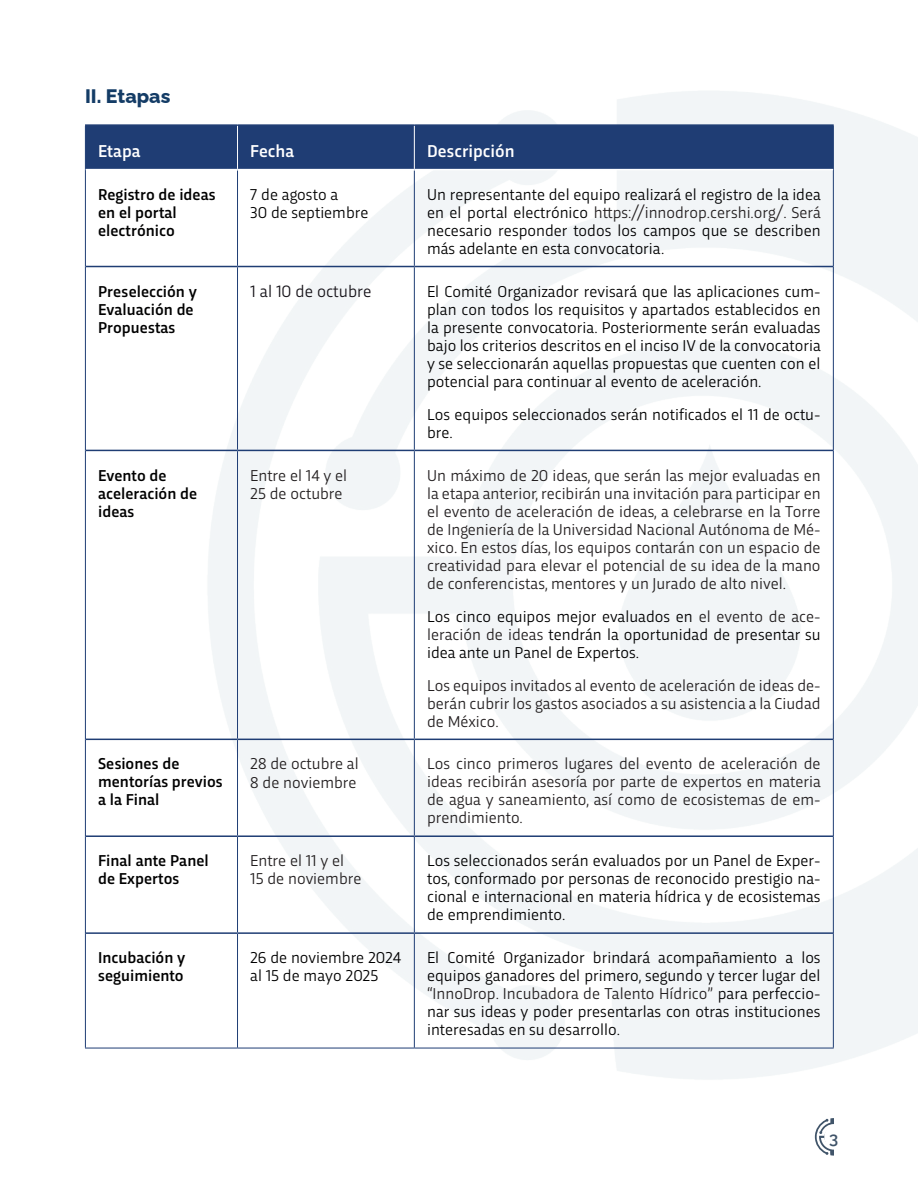
<style>
.page{position:relative;width:918px;height:1188px;background:#fff}
.page>*{position:absolute;margin:0;border:0;box-sizing:border-box;transform-origin:0 0}
.t1{font:800 19.5px "Raleway";color:#143c66}
.t2{font:500 18px "Trasandina";color:#fff}
.t3{font:17.25px "Trasandina";color:#161319}
.t4{font:600 16.65px "Raleway";color:#405469}
.t5{font:16.5px/18px "Trasandina";color:#000001;text-align:justify}
.t6{font:16.5px/18px "Trasandina";color:#231f20}
.t7{font:500 16.5px/18px "Trasandina";color:#000001}
.s1{color:#231f20}
</style>
<div class="page">
<svg style="left:815px;top:1118px;width:19px;height:38px"></svg>
<div style="left:824px;top:1124px;width:26px;height:25px;background:#fff;border-radius:50%"></div>
<div style="left:86px;top:126px;width:747px;height:43px;background:#1f3d74"></div>
<hr style="left:85px;top:170px;width:1px;height:97px;background:#1f3d74">
<hr style="left:237px;top:170px;width:1px;height:96px;background:#1f3d74">
<hr style="left:414px;top:170px;width:1px;height:96px;background:#1f3d74">
<hr style="left:833px;top:170px;width:1px;height:97px;background:#1f3d74">
<hr style="left:85px;top:267px;width:1px;height:183px;background:#1f3d74">
<hr style="left:237px;top:267px;width:1px;height:183px;background:#1f3d74">
<hr style="left:414px;top:267px;width:1px;height:183px;background:#1f3d74">
<hr style="left:833px;top:267px;width:1px;height:183px;background:#1f3d74">
<hr style="left:85px;top:450px;width:1px;height:289px;background:#1f3d74">
<hr style="left:237px;top:451px;width:1px;height:288px;background:#1f3d74">
<hr style="left:414px;top:451px;width:1px;height:288px;background:#1f3d74">
<hr style="left:833px;top:450px;width:1px;height:289px;background:#1f3d74">
<hr style="left:85px;top:739px;width:1px;height:97px;background:#1f3d74">
<hr style="left:237px;top:740px;width:1px;height:95px;background:#1f3d74">
<hr style="left:414px;top:740px;width:1px;height:95px;background:#1f3d74">
<hr style="left:833px;top:739px;width:1px;height:97px;background:#1f3d74">
<hr style="left:85px;top:836px;width:1px;height:97px;background:#1f3d74">
<hr style="left:237px;top:837px;width:1px;height:95px;background:#1f3d74">
<hr style="left:414px;top:837px;width:1px;height:95px;background:#1f3d74">
<hr style="left:833px;top:836px;width:1px;height:97px;background:#1f3d74">
<hr style="left:85px;top:933px;width:1px;height:115px;background:#1f3d74">
<hr style="left:237px;top:934px;width:1px;height:114px;background:#1f3d74">
<hr style="left:414px;top:934px;width:1px;height:114px;background:#1f3d74">
<hr style="left:833px;top:933px;width:1px;height:115px;background:#1f3d74">
<hr style="left:85px;top:1048px;width:153px;height:1px;background:#1f3d74">
<hr style="left:238px;top:1048px;width:176px;height:1px;background:#1f3d74">
<hr style="left:414px;top:1048px;width:420px;height:1px;background:#1f3d74">
<hr style="left:86px;top:266px;width:152px;height:1px;background:#1f3d74">
<hr style="left:238px;top:266px;width:176px;height:1px;background:#1f3d74">
<hr style="left:414px;top:266px;width:419px;height:1px;background:#1f3d74">
<hr style="left:86px;top:450px;width:152px;height:1px;background:#1f3d74">
<hr style="left:238px;top:450px;width:176px;height:1px;background:#1f3d74">
<hr style="left:414px;top:450px;width:419px;height:1px;background:#1f3d74">
<hr style="left:86px;top:739px;width:152px;height:1px;background:#1f3d74">
<hr style="left:238px;top:739px;width:176px;height:1px;background:#1f3d74">
<hr style="left:414px;top:739px;width:419px;height:1px;background:#1f3d74">
<hr style="left:86px;top:835px;width:152px;height:2px;background:#1f3d74">
<hr style="left:238px;top:835px;width:176px;height:2px;background:#1f3d74">
<hr style="left:414px;top:835px;width:419px;height:2px;background:#1f3d74">
<hr style="left:86px;top:932px;width:152px;height:2px;background:#1f3d74">
<hr style="left:238px;top:932px;width:176px;height:2px;background:#1f3d74">
<hr style="left:414px;top:932px;width:419px;height:2px;background:#1f3d74">
<hr style="left:85px;top:126px;width:1px;height:44px;background:#1f3d74">
<hr style="left:85px;top:124px;width:153px;height:2px;background:#1f3d74">
<hr style="left:238px;top:124px;width:176px;height:2px;background:#1f3d74">
<hr style="left:414px;top:124px;width:420px;height:2px;background:#1f3d74">
<hr style="left:833px;top:126px;width:1px;height:44px;background:#1f3d74">
<hr style="left:237px;top:126px;width:1px;height:43px;background:#fff">
<hr style="left:414px;top:126px;width:1px;height:43px;background:#fff">
<p class="t1" style="left:85px;top:81px;width:87px">II. Etapas</p>
<p class="t2" style="left:98px;top:137px;width:44px">Etapa</p>
<p class="t2" style="left:250px;top:137px;width:45px">Fecha</p>
<p class="t2" style="left:427px;top:137px;width:89px">Descripción</p>
<p class="t7" style="left:98px;top:184px;width:119px">Registro de ideas en el portal electrónico</p>
<p class="t5" style="left:250px;top:184px;width:120px">7 de agosto a<br>30 de septiembre</p>
<p class="t5" style="left:427px;top:184px;width:395px">Un representante del equipo realizará el registro de la idea en el portal electrónico <span class="s1">https://innodrop.cershi.org/. Será </span>necesario responder todos los campos que se describen más adelante en esta convocatoria.</p>
<p class="t7" style="left:98px;top:281px;width:100px">Preselección y<br>Evaluación de<br>Propuestas</p>
<p class="t3" style="left:250px;top:279px;width:123px">1 al 10 de octubre</p>
<p class="t5" style="left:427px;top:281px;width:395px">El Comité Organizador revisará que las aplicaciones cum&shy;plan con todos los requisitos y apartados establecidos en la presente convocatoria. Posteriormente serán evaluadas bajo los criterios descritos en el inciso IV de la convocatoria y se seleccionarán aquellas propuestas que cuenten con el potencial para continuar al evento de aceleración.</p>
<p class="t5" style="left:427px;top:404px;width:395px">Los equipos seleccionados serán notificados el 11 de octu&shy;bre.</p>
<p class="t7" style="left:98px;top:465px;width:101px">Evento de aceleración de ideas</p>
<p class="t6" style="left:250px;top:465px;width:98px">Entre el 14 y el<br>25 de octubre</p>
<p class="t6" style="left:427px;top:465px;width:395px;text-align:justify">Un máximo de 20 ideas, que serán las mejor evaluadas en la etapa anterior, recibirán una invitación para participar en el evento de aceleración de ideas, a celebrarse en la Torre de Ingeniería de la Universidad Nacional Autónoma de Mé&shy;xico. En estos días, los equipos contarán con un espacio de creatividad para elevar el potencial de su idea de la mano de conferencistas, mentores y un Jurado de alto nivel.</p>
<p class="t5" style="left:427px;top:606px;width:395px">Los cinco equipos mejor evaluados en <span class="s1">el evento de ace&shy;leración de ideas</span> tendrán la oportunidad de presentar su idea ante un Panel de Expertos.</p>
<p class="t6" style="left:427px;top:675px;width:395px;text-align:justify">Los equipos invitados al evento de aceleración de ideas de&shy;berán cubrir los gastos asociados a su asistencia a la Ciudad de México.</p>
<p class="t7" style="left:98px;top:754px;width:126px">Sesiones de mentorías previos a la Final</p>
<p class="t6" style="left:250px;top:754px;width:110px">28 de octubre al<br>8 de noviembre</p>
<p class="t6" style="left:427px;top:754px;width:395px;text-align:justify">Los cinco primeros lugares del evento de aceleración de ideas recibirán asesoría por parte de expertos en materia de agua y saneamiento, así como de ecosistemas de em&shy;prendimiento.</p>
<p class="t7" style="left:98px;top:851px;width:112px">Final ante Panel de Expertos</p>
<p class="t6" style="left:250px;top:851px;width:113px">Entre el 11 y el<br>15 de noviembre</p>
<p class="t5" style="left:427px;top:851px;width:395px">Los seleccionados serán evaluados por un Panel de Exper&shy;tos, conformado por personas de reconocido prestigio na&shy;cional e internacional en materia hídrica y de ecosistemas de emprendimiento.</p>
<p class="t7" style="left:98px;top:947px;width:89px">Incubación y seguimiento</p>
<p class="t5" style="left:250px;top:948px;width:153px">26 de noviembre 2024 al 15 de mayo 2025</p>
<p class="t5" style="left:427px;top:948px;width:395px">El Comité Organizador brindará acompañamiento a los equipos ganadores del primero, segundo y tercer lugar del <span class="s1">“InnoDrop. Incubadora de Talento Hídrico”</span> para perfeccio&shy;nar sus ideas y poder presentarlas con otras instituciones interesadas en su desarrollo.</p>
<p class="t4" style="left:829px;top:1125px;width:11px">3</p>
</div>
